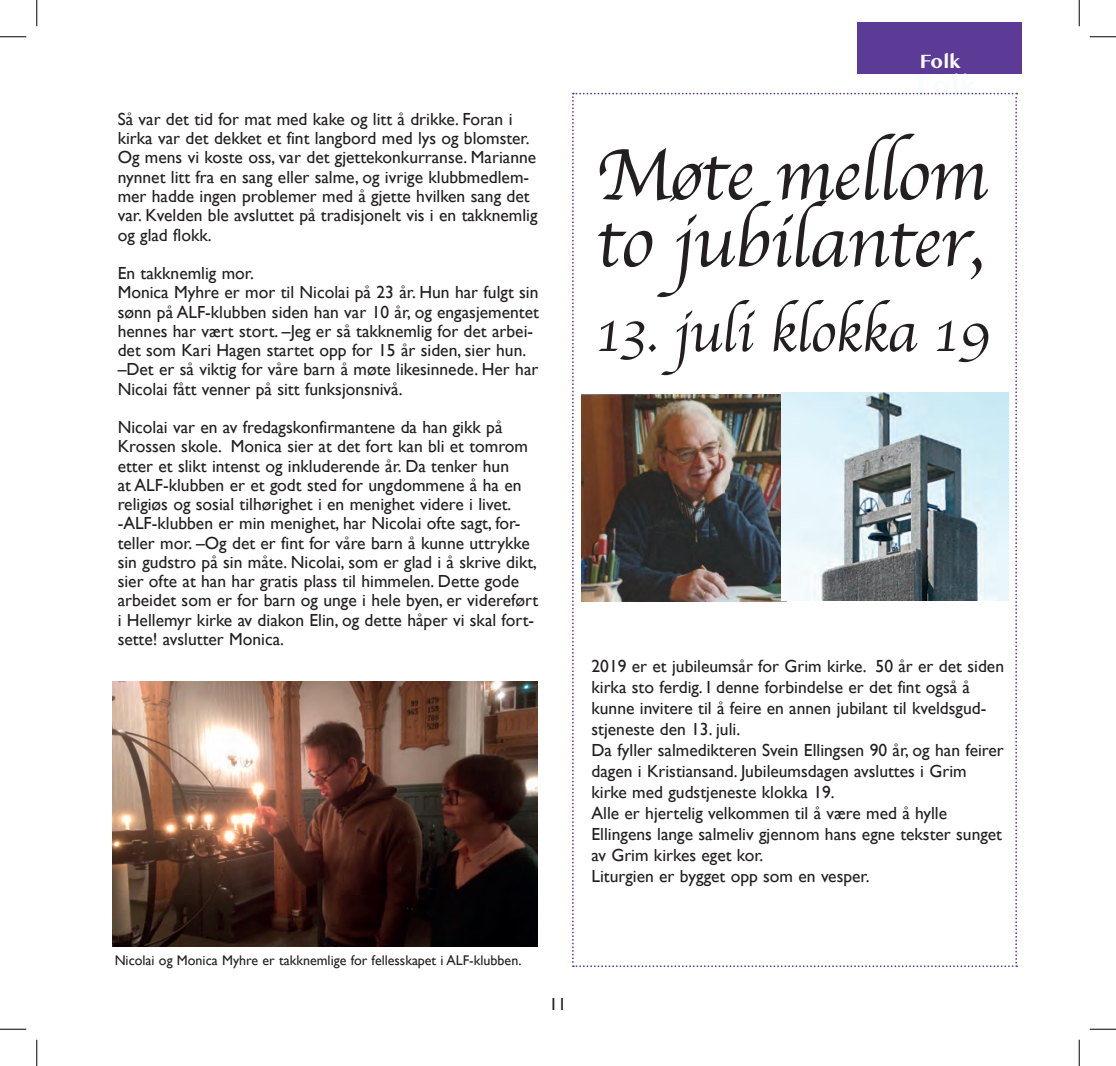
<style>
.page{position:relative;width:1116px;height:1066px;background:#fff}
.page>*{position:absolute;margin:0;border:0;box-sizing:border-box;transform-origin:0 0}
.t1{font:75.6px/67px "Apple Chancery";letter-spacing:-.015em;color:#231f20}
.t2{font:58.98px "Apple Chancery";letter-spacing:-.015em;color:#231f20}
.t3{font:17.5px/19.2px "Gill Sans";color:#231f20}
.t4{font:700 17.5px "Bangla MN";color:#f9fcfe}
.t5{font:14px "Gill Sans";color:#231f20}
</style>
<div class="page">
<div style="left:857px;top:22px;width:164px;height:51px;background:#5c3b97"></div>
<img style="left:113px;top:681px;width:424px;height:265px">
<svg style="left:572px;top:93px;width:444px;height:874px"></svg>
<svg style="left:0;top:36px;width:26px;height:1px"></svg>
<svg style="left:1089px;top:36px;width:26px;height:1px"></svg>
<svg style="left:0;top:1029px;width:26px;height:1px"></svg>
<svg style="left:1089px;top:1029px;width:26px;height:1px"></svg>
<svg style="left:36px;top:0;width:1px;height:26px"></svg>
<svg style="left:36px;top:1039px;width:1px;height:27px"></svg>
<svg style="left:1078px;top:0;width:1px;height:26px"></svg>
<svg style="left:1078px;top:1039px;width:1px;height:27px"></svg>
<p class="t3" style="left:118px;top:109px;width:421px">Så var det tid for mat med kake og litt å drikke. Foran i kirka var det dekket et fint langbord med lys og blomster.<br>Og mens vi koste oss, var det gjettekonkurranse. Marianne nynnet litt fra en sang eller salme, og ivrige klubbmedlem&shy;mer hadde ingen problemer med å gjette hvilken sang det var. Kvelden ble avsluttet på tradisjonelt vis i en takknemlig og glad flokk.</p>
<p class="t3" style="left:118px;top:263px;width:422px">En takknemlig mor.<br>Monica Myhre er mor til Nicolai på 23 år. Hun har fulgt sin sønn på ALF-klubben siden han var 10 år, og engasjementet hennes har vært stort. –Jeg er så takknemlig for det arbei&shy;det som Kari Hagen startet opp for 15 år siden, sier hun. –Det er så viktig for våre barn å møte likesinnede. Her har Nicolai fått venner på sitt funksjonsnivå.</p>
<p class="t3" style="left:118px;top:417px;width:422px">Nicolai var en av fredagskonfirmantene da han gikk på Krossen skole. Monica sier at det fort kan bli et tomrom etter et slikt intenst og inkluderende år. Da tenker hun<br>at ALF-klubben er et godt sted for ungdommene å ha en religiøs og sosial tilhørighet i en menighet videre i livet. -ALF-klubben er min menighet, har Nicolai ofte sagt, for&shy;teller mor. –Og det er fint for våre barn å kunne uttrykke sin gudstro på sin måte. Nicolai, som er glad i å skrive dikt, sier ofte at han har gratis plass til himmelen. Dette gode arbeidet som er for barn og unge i hele byen, er videreført i Hellemyr kirke av diakon Elin, og dette håper vi skal fort&shy;sette! avslutter Monica.</p>
<p class="t5" style="left:115px;top:952px;width:408px">Nicolai og Monica Myhre er takknemlige for fellesskapet i ALF-klubben.</p>
<p class="t3" style="left:549px;top:994px;width:19px">11</p>
<p class="t4" style="left:919px;top:51px;width:42px">Folk</p>
<h1 class="t1" style="left:595px;top:141px;width:393px">Møte mellom to jubilanter,</h1>
<h2 class="t2" style="left:595px;top:285px;width:397px">13. juli klokka 19</h2>
<p class="t3" style="left:591px;top:656px;width:414px;line-height:21px">2019 er et jubileumsår for Grim kirke. 50 år er det siden kirka sto ferdig. I denne forbindelse er det fint også å kunne invitere til å feire en annen jubilant til kveldsgud&shy;stjeneste den 13. juli.<br>Da fyller salmedikteren Svein Ellingsen 90 år, og han feirer dagen i Kristiansand. Jubileumsdagen avsluttes i Grim kirke med gudstjeneste klokka 19.<br>Alle er hjertelig velkommen til å være med å hylle Ellingens lange salmeliv gjennom hans egne tekster sunget av Grim kirkes eget kor.<br>Liturgien er bygget opp som en vesper.</p>
</div>
